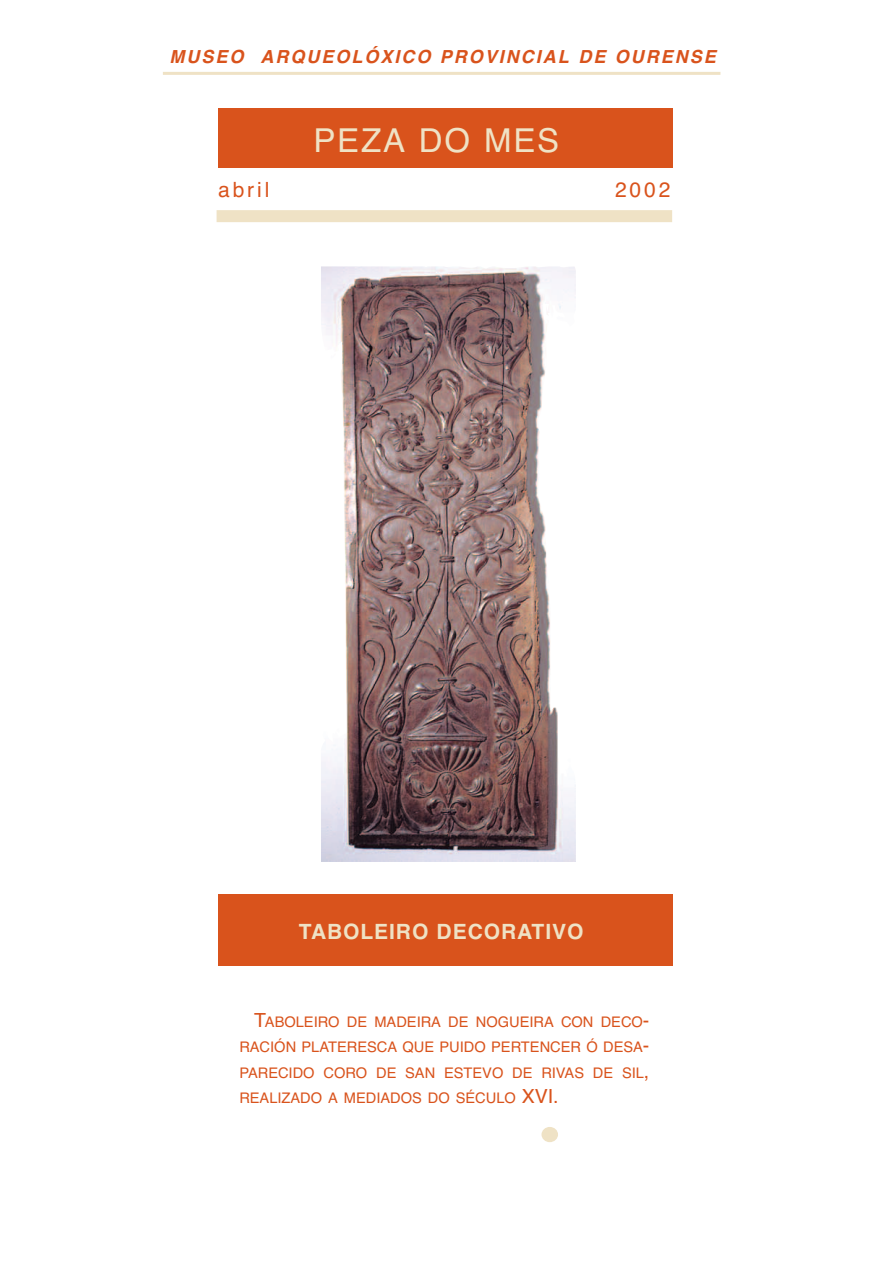
<style>
.page{position:relative;width:893px;height:1263px;background:#fff}
.page>*{position:absolute;margin:0;border:0;box-sizing:border-box;transform-origin:0 0}
.t1{font:33px "Helvetica";letter-spacing:.055em;color:#efe2c5}
.t2{font:700 21px "Helvetica";letter-spacing:.045em;color:#efe2c5}
.t3{font:21px "Helvetica";letter-spacing:.14em;color:#d9531c}
.t4{font:italic 700 18px "Helvetica";color:#d9531c}
.t5{font:14.7px/25.5px "Helvetica";color:#d9531c;text-align:justify}
.s1{font-size:19.5px}
</style>
<div class="page">
<div style="left:218px;top:109px;width:454px;height:59px;background:#d9531c"></div>
<div style="left:218px;top:894px;width:454px;height:72px;background:#d9531c"></div>
<div style="left:217px;top:210px;width:455px;height:12px;background:#efe2c5"></div>
<hr style="left:163px;top:72px;width:557px;height:3px;background:#efe2c5">
<img style="left:321px;top:266px;width:255px;height:596px">
<div style="left:541px;top:1127px;width:17px;height:15px;background:#efe2c5;border-radius:50%"></div>
<p class="t4" style="left:169px;top:46px;width:554px">MUSEO ARQUEOLÓXICO PROVINCIAL DE OURENSE</p>
<h1 class="t1" style="left:313px;top:121px;width:247px">PEZA DO MES</h1>
<h2 class="t3" style="left:218px;top:178px;width:53px">abril</h2>
<h2 class="t3" style="left:615px;top:178px;width:57px">2002</h2>
<h2 class="t2" style="left:299px;top:919px;width:286px">TABOLEIRO DECORATIVO</h2>
<p class="t5" style="left:239px;top:1009px;width:412px;text-indent:15px"><span class="s1">T</span>ABOLEIRO DE MADEIRA DE NOGUEIRA CON DECO<span class="s1">-</span>RACIÓN PLATERESCA QUE PUIDO PERTENCER Ó DESA<span class="s1">-</span>PARECIDO CORO DE SAN ESTEVO DE RIVAS DE SIL<span class="s1">, </span>REALIZADO A MEDIADOS DO SÉCULO <span class="s1">XVI.</span></p>
</div>
